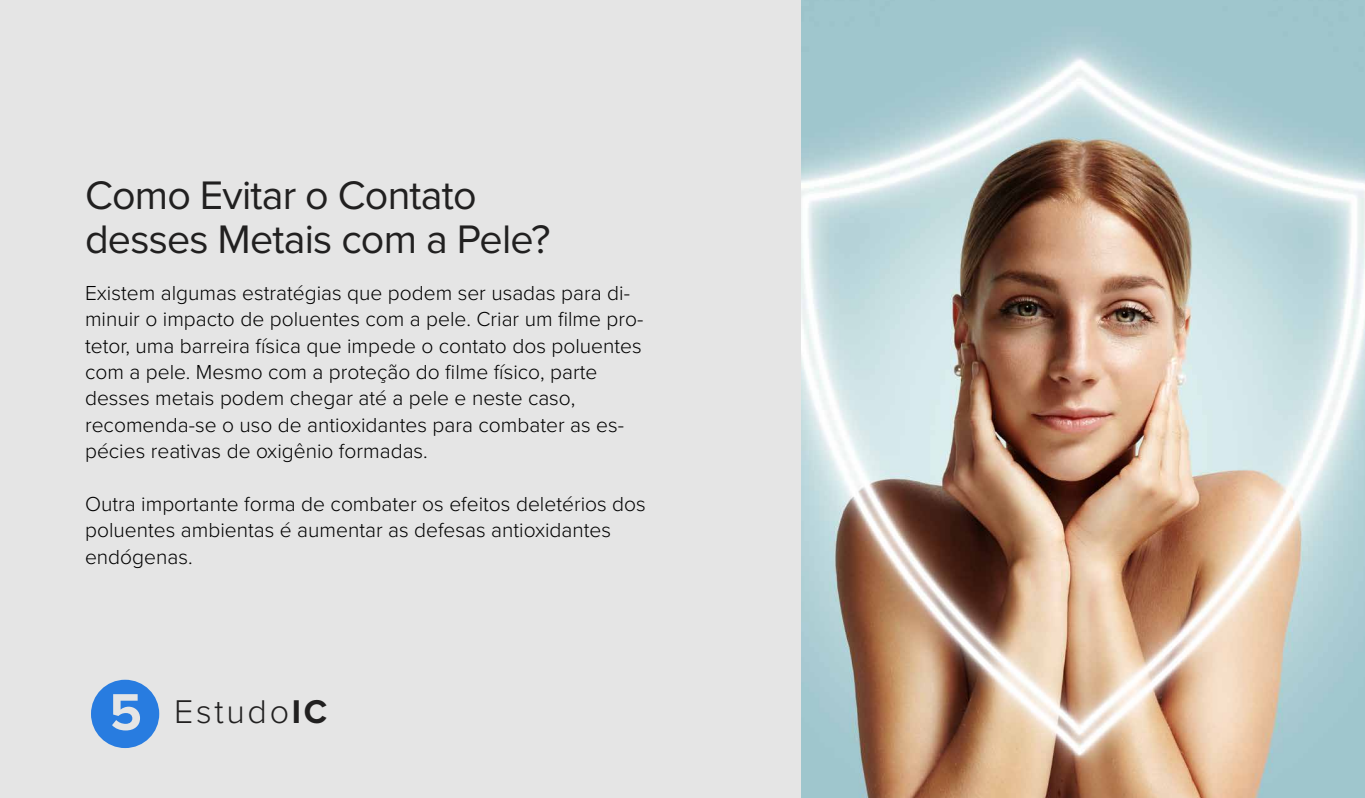
<style>
.page{position:relative;width:1365px;height:798px;background:#fff}
.page>*{position:absolute;margin:0;border:0;box-sizing:border-box;transform-origin:0 0}
.t1{font:41.21px/44px "Proxima Nova";letter-spacing:-.02em;color:#212020}
.t2{font:300 34.04px "Proxima Nova";letter-spacing:.08em;color:#212020}
.t3{font:300 21px/26.3px "Proxima Nova";color:#000}
.s1{font-weight:700;font-size:53.46px;color:#e5e5e5}
.s2{font-weight:700}
</style>
<div class="page">
<div style="left:0;top:0;width:1364px;height:797px;background:#e5e5e5"></div>
<div style="left:91px;top:679px;width:68px;height:68px;background:#287ce0;border-radius:50%"></div>
<img style="left:802px;top:1px;width:562px;height:796px">
<h1 class="t1" style="left:85px;top:171px;width:467px">Como Evitar o Contato desses Metais com a Pele?</h1>
<p class="t3" style="left:85px;top:278px;width:560px">Existem algumas estratégias que podem ser usadas para di&shy;minuir o impacto de poluentes com a pele. Criar um filme pro&shy;tetor, uma barreira física que impede o contato dos poluentes com a pele. Mesmo com a proteção do filme físico, parte desses metais podem chegar até a pele e neste caso, recomenda-se o uso de antioxidantes para combater as es&shy;pécies reativas de oxigênio formadas.</p>
<p class="t3" style="left:85px;top:489px;width:562px">Outra importante forma de combater os efeitos deletérios dos poluentes ambientas é aumentar as defesas antioxidantes endógenas.</p>
<h2 class="t2" style="left:109px;top:686px;width:219px"><span class="s1">5</span> Estudo<span class="s2">IC</span></h2>
</div>
